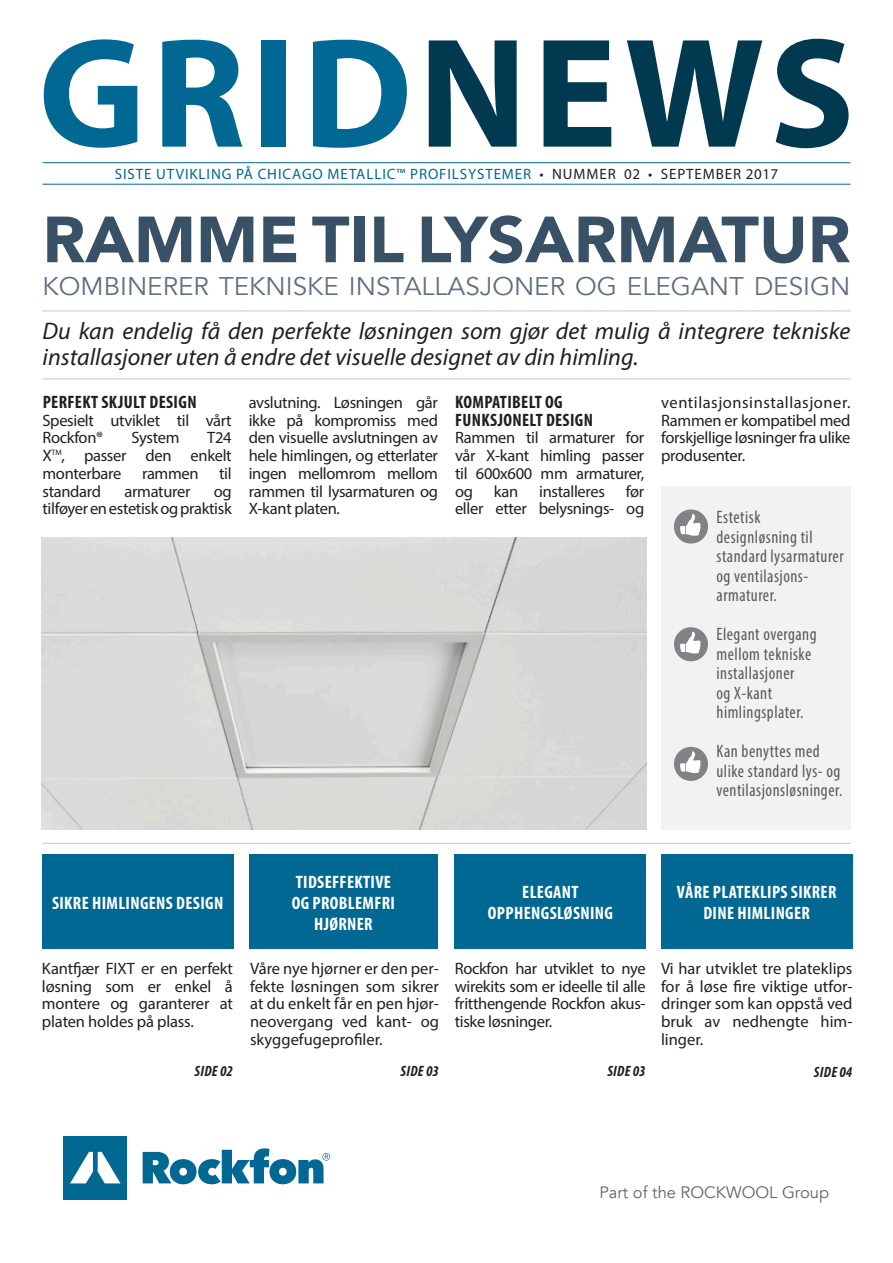
<style>
.page{position:relative;width:893px;height:1263px;background:#fff}
.page>*{position:absolute;margin:0;border:0;box-sizing:border-box;transform-origin:0 0}
.t1{font:700 157.5px "Myriad Pro";letter-spacing:.04em;color:#006893}
.t2{font:900 64.5px "Avenir";color:#385167}
.t3{font:25.5px "Avenir";color:#606e81}
.t4{font:italic 24px/25.5px "Myriad Pro";color:#231f20}
.t5{font:condensed 18px/19.5px "Myriad Pro";letter-spacing:.03em;color:#58595b;scale:.96 1}
.t6{font:700 condensed 18px/21px "Myriad Pro";letter-spacing:.02em;color:#fff;text-align:center}
.t7{font:700 condensed 18px/17.7px "Myriad Pro";letter-spacing:.02em;color:#231f20}
.t8{font:16.5px/17.7px "Myriad Pro";letter-spacing:-.02em;color:#231f20;text-align:justify}
.t9{font:16.5px "Avenir";color:#636466}
.t10{font:15px "Myriad Pro";letter-spacing:.06em;color:#006893}
.t11{font:italic 700 condensed 15px "Myriad Pro";letter-spacing:.02em;color:#231f20}
.t12{font:15px "Myriad Pro";letter-spacing:.06em;color:#231f20}
.s1{color:#003950}
</style>
<div class="page">
<hr style="left:43px;top:162px;width:807px;height:1px;background:#006893">
<hr style="left:43px;top:184px;width:807px;height:1px;background:#006893">
<div style="left:42px;top:855px;width:191px;height:94px;background:#006893"></div>
<div style="left:249px;top:855px;width:189px;height:94px;background:#006893"></div>
<div style="left:455px;top:855px;width:191px;height:94px;background:#006893"></div>
<div style="left:661px;top:855px;width:191px;height:94px;background:#006893"></div>
<div style="left:661px;top:487px;width:189px;height:343px;background:#f2f2f3"></div>
<div style="left:674px;top:509px;width:34px;height:34px;background:#808285;border-radius:50%"></div>
<svg style="left:680px;top:514px;width:21px;height:22px"></svg>
<div style="left:674px;top:627px;width:34px;height:34px;background:#808285;border-radius:50%"></div>
<svg style="left:680px;top:632px;width:21px;height:21px"></svg>
<div style="left:674px;top:747px;width:34px;height:34px;background:#808285;border-radius:50%"></div>
<svg style="left:680px;top:751px;width:21px;height:22px"></svg>
<hr style="left:43px;top:378px;width:807px;height:1px;background:#c7c9cb">
<hr style="left:43px;top:310px;width:807px;height:1px;background:#c7c9cb">
<hr style="left:43px;top:843px;width:807px;height:1px;background:#c7c9cb">
<img style="left:42px;top:537px;width:604px;height:293px">
<svg style="left:143px;top:1148px;width:187px;height:36px"></svg>
<div style="left:64px;top:1136px;width:63px;height:63px;background:#006893"></div>
<svg style="left:70px;top:1152px;width:51px;height:31px"></svg>
<h1 class="t1" style="left:38px;top:-9px;width:818px">GRID<span class="s1">NEWS</span></h1>
<p class="t10" style="left:115px;top:165px;width:418px">SISTE UTVIKLING PÅ CHICAGO METALLIC™ PROFILSYSTEMER</p>
<p class="t12" style="left:540px;top:165px;width:240px">• NUMMER 02 • SEPTEMBER 2017</p>
<h2 class="t2" style="left:43px;top:184px;width:809px">RAMME TIL LYSARMATUR</h2>
<h3 class="t3" style="left:43px;top:271px;width:809px">KOMBINERER TEKNISKE INSTALLASJONER OG ELEGANT DESIGN</h3>
<h3 class="t4" style="left:43px;top:318px;width:809px">Du kan endelig få den perfekte løsningen som gjør det mulig å integrere tekniske installasjoner uten å endre det visuelle designet av din himling.</h3>
<p class="t7" style="left:43px;top:393px;width:155px">PERFEKT SKJULT DESIGN</p>
<p class="t8" style="left:43px;top:411px;width:191px">Spesielt utviklet til vårt<br>Rockfon®</p>
<p class="t8" style="left:132px;top:429px;width:49px">System</p>
<p class="t8" style="left:43px;top:429px;width:191px;text-indent:165px">T24<br>X<sup>TM</sup>, passer den enkelt monterbare rammen til standard</p>
<p class="t8" style="left:125px;top:482px;width:67px">armaturer</p>
<p class="t8" style="left:43px;top:482px;width:191px;text-align:right">og<br>tilføyer en estetisk og praktisk</p>
<p class="t8" style="left:249px;top:393px;width:191px">avslutning. Løsningen går ikke på kompromiss med den visuelle avslutningen av hele himlingen, og etterlater ingen mellomrom mellom rammen til lysarmaturen og X-kant platen.</p>
<p class="t7" style="left:455px;top:393px;width:139px">KOMPATIBELT OG<br>FUNKSJONELT DESIGN</p>
<p class="t8" style="left:455px;top:429px;width:191px">Rammen til armaturer for vår X-kant himling passer til 600x600 mm armaturer, og</p>
<p class="t8" style="left:455px;top:482px;width:191px;text-align:right">før<br>eller etter belysnings- og</p>
<p class="t8" style="left:494px;top:482px;width:26px">kan</p>
<p class="t8" style="left:539px;top:482px;width:67px">installeres</p>
<p class="t8" style="left:661px;top:393px;width:191px">ventilasjonsinstallasjoner.<br>Rammen er kompatibel med forskjellige løsninger fra ulike produsenter.</p>
<p class="t5" style="left:716px;top:507px;width:134px">Estetisk designløsning til standard lysarmaturer og ventilasjons&shy;armaturer.</p>
<p class="t5" style="left:716px;top:624px;width:106px">Elegant overgang mellom tekniske installasjoner<br>og X-kant himlingsplater.</p>
<p class="t5" style="left:716px;top:741px;width:133px">Kan benyttes med ulike standard lys- og ventilasjonsløsninger.</p>
<p class="t6" style="left:52px;top:892px;width:173px">SIKRE HIMLINGENS DESIGN</p>
<p class="t8" style="left:42px;top:959px;width:192px">Kantfjær FIXT er en perfekt løsning som er enkel å montere og garanterer at platen holdes på plass.</p>
<p class="t11" style="left:195px;top:1061px;width:40px">SIDE 02</p>
<p class="t6" style="left:292px;top:871px;width:105px">TIDSEFFEKTIVE<br>OG PROBLEMFRI<br>HJØRNER</p>
<p class="t8" style="left:250px;top:959px;width:190px">Våre nye hjørner er den per&shy;fekte løsningen som sikrer at du enkelt får en pen hjør&shy;neovergang ved kant- og skyggefugeprofiler.</p>
<p class="t11" style="left:401px;top:1061px;width:40px">SIDE 03</p>
<p class="t6" style="left:488px;top:881px;width:127px">ELEGANT<br>OPPHENGSLØSNING</p>
<p class="t6" style="left:677px;top:881px;width:161px">VÅRE PLATEKLIPS SIKRER<br>DINE HIMLINGER</p>
<p class="t8" style="left:455px;top:959px;width:192px">Rockfon har utviklet to nye wirekits som er ideelle til alle fritthengende Rockfon akus&shy;tiske løsninger.</p>
<p class="t11" style="left:607px;top:1061px;width:40px">SIDE 03</p>
<p class="t8" style="left:661px;top:959px;width:193px">Vi har utviklet tre plateklips for å løse fire viktige utfor&shy;dringer som kan oppstå ved bruk av nedhengte him&shy;linger.</p>
<p class="t11" style="left:814px;top:1063px;width:40px">SIDE 04</p>
<p class="t9" style="left:599px;top:1183px;width:231px">Part of the ROCKWOOL Group</p>
</div>
